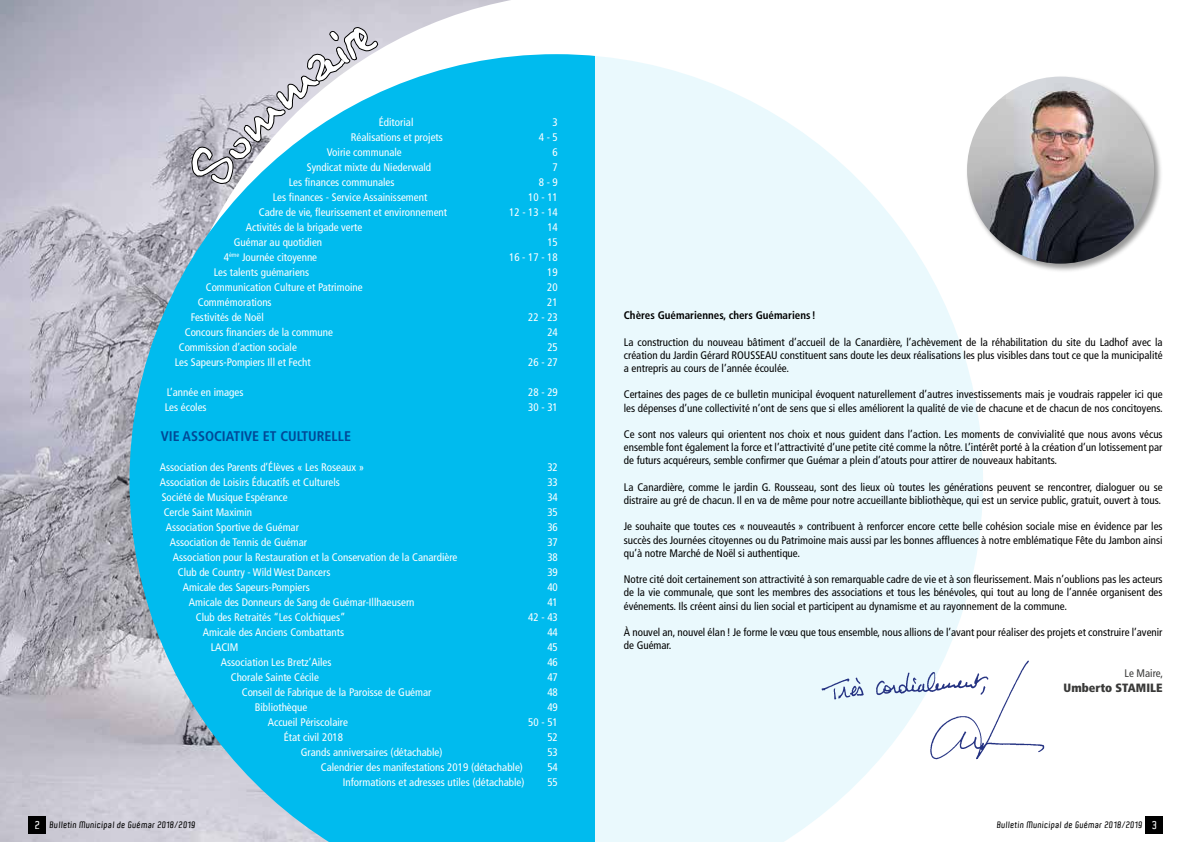
<style>
.page{position:relative;width:1191px;height:842px;background:#fff}
.page>*{position:absolute;margin:0;border:0;box-sizing:border-box;transform-origin:0 0}
.t1{font:700 condensed 14px "Frutiger";color:#004896}
.t2{font:900 condensed 12px "Frutiger";color:#3a3a39}
.t3{font:condensed 11px/13.2px "Frutiger";color:#000;text-align:justify}
.t4{font:condensed 11px "Frutiger";color:#fff}
.t5{font:700 condensed 11px "Frutiger";color:#000}
.t6{font:condensed 11px "Frutiger";color:#3a3a39}
.t7{font:600 9px "Aldo";color:#000}
.s1{font-size:11px;color:#fff}
</style>
<div class="page">
<img style="left:0;top:0;width:510px;height:842px">
<svg style="left:129px;top:54px;width:466px;height:788px;fill:#0be"></svg>
<div style="left:29px;top:816px;width:17px;height:17px;background:#000"></div>
<div style="left:595px;top:0;width:596px;height:842px;background:linear-gradient(to bottom,#f6fcfe,#f1fbfe)"></div>
<div style="left:1145px;top:816px;width:17px;height:17px;background:#000"></div>
<div style="left:965px;top:75px;width:198px;height:198px;background:#000;opacity:.4"></div>
<img style="left:967px;top:77px;width:187px;height:187px;border-radius:94px">
<img style="left:808px;top:638px;width:259px;height:136px">
<svg style="left:185px;top:6px;width:194px;height:185px"></svg>
<p class="t4" style="left:379px;top:116px;width:36px">Éditorial</p>
<p class="t4" style="left:552px;top:116px;width:7px">3</p>
<p class="t4" style="left:351px;top:131px;width:94px">Réalisations et projets</p>
<p class="t4" style="left:539px;top:131px;width:21px">4 - 5</p>
<p class="t4" style="left:327px;top:146px;width:76px">Voirie communale</p>
<p class="t4" style="left:552px;top:146px;width:7px">6</p>
<p class="t4" style="left:307px;top:161px;width:126px">Syndicat mixte du Niederwald</p>
<p class="t4" style="left:552px;top:161px;width:7px">7</p>
<p class="t4" style="left:289px;top:176px;width:107px">Les finances communales</p>
<p class="t4" style="left:539px;top:176px;width:21px">8 - 9</p>
<p class="t4" style="left:273px;top:191px;width:156px">Les finances - Service Assainissement</p>
<p class="t4" style="left:528px;top:191px;width:31px">10 - 11</p>
<p class="t4" style="left:259px;top:206px;width:190px">Cadre de vie, fleurissement et environnement</p>
<p class="t4" style="left:509px;top:206px;width:50px">12 - 13 - 14</p>
<p class="t4" style="left:246px;top:221px;width:118px">Activités de la brigade verte</p>
<p class="t4" style="left:547px;top:221px;width:12px">14</p>
<p class="t4" style="left:234px;top:236px;width:90px">Guémar au quotidien</p>
<p class="t4" style="left:547px;top:236px;width:12px">15</p>
<p class="t4" style="left:224px;top:251px;width:95px">4<sup>ème</sup> Journée citoyenne</p>
<p class="t4" style="left:509px;top:251px;width:50px">16 - 17 - 18</p>
<p class="t4" style="left:214px;top:266px;width:97px">Les talents guémariens</p>
<p class="t4" style="left:547px;top:266px;width:12px">19</p>
<p class="t4" style="left:206px;top:281px;width:158px">Communication Culture et Patrimoine</p>
<p class="t4" style="left:547px;top:281px;width:12px">20</p>
<p class="t4" style="left:198px;top:296px;width:75px">Commémorations</p>
<p class="t4" style="left:547px;top:296px;width:12px">21</p>
<p class="t4" style="left:191px;top:311px;width:75px">Festivités de Noël</p>
<p class="t4" style="left:528px;top:311px;width:31px">22 - 23</p>
<p class="t4" style="left:185px;top:326px;width:150px">Concours financiers de la commune</p>
<p class="t4" style="left:547px;top:326px;width:12px">24</p>
<p class="t4" style="left:179px;top:341px;width:120px">Commission d’action sociale</p>
<p class="t4" style="left:547px;top:341px;width:12px">25</p>
<p class="t4" style="left:175px;top:356px;width:137px">Les Sapeurs-Pompiers Ill et Fecht</p>
<p class="t4" style="left:528px;top:356px;width:31px">26 - 27</p>
<p class="t4" style="left:167px;top:386px;width:78px">L’année en images</p>
<p class="t4" style="left:528px;top:386px;width:31px">28 - 29</p>
<p class="t4" style="left:165px;top:401px;width:43px">Les écoles</p>
<p class="t4" style="left:528px;top:401px;width:31px">30 - 31</p>
<p class="t1" style="left:161px;top:428px;width:192px">VIE ASSOCIATIVE ET CULTURELLE</p>
<p class="t4" style="left:160px;top:461px;width:206px">Association des Parents d’Élèves « Les Roseaux »</p>
<p class="t4" style="left:547px;top:461px;width:12px">32</p>
<p class="t4" style="left:160px;top:476px;width:182px">Association de Loisirs Éducatifs et Culturels</p>
<p class="t4" style="left:547px;top:476px;width:12px">33</p>
<p class="t4" style="left:162px;top:491px;width:128px">Société de Musique Espérance</p>
<p class="t4" style="left:547px;top:491px;width:12px">34</p>
<p class="t4" style="left:164px;top:506px;width:90px">Cercle Saint Maximin</p>
<p class="t4" style="left:547px;top:506px;width:12px">35</p>
<p class="t4" style="left:166px;top:521px;width:135px">Association Sportive de Guémar</p>
<p class="t4" style="left:547px;top:521px;width:12px">36</p>
<p class="t4" style="left:170px;top:536px;width:139px">Association de Tennis de Guémar</p>
<p class="t4" style="left:547px;top:536px;width:12px">37</p>
<p class="t4" style="left:173px;top:551px;width:286px">Association pour la Restauration et la Conservation de la Canardière</p>
<p class="t4" style="left:547px;top:551px;width:12px">38</p>
<p class="t4" style="left:178px;top:566px;width:154px">Club de Country - Wild West Dancers</p>
<p class="t4" style="left:547px;top:566px;width:12px">39</p>
<p class="t4" style="left:183px;top:581px;width:129px">Amicale des Sapeurs-Pompiers</p>
<p class="t4" style="left:547px;top:581px;width:12px">40</p>
<p class="t4" style="left:189px;top:596px;width:227px">Amicale des Donneurs de Sang de Guémar-Illhaeusern</p>
<p class="t4" style="left:547px;top:596px;width:12px">41</p>
<p class="t4" style="left:196px;top:611px;width:151px">Club des Retraités “Les Colchiques”</p>
<p class="t4" style="left:528px;top:611px;width:31px">42 - 43</p>
<p class="t4" style="left:203px;top:626px;width:143px">Amicale des Anciens Combattants</p>
<p class="t4" style="left:547px;top:626px;width:12px">44</p>
<p class="t4" style="left:211px;top:641px;width:29px">LACIM</p>
<p class="t4" style="left:547px;top:641px;width:12px">45</p>
<p class="t4" style="left:221px;top:656px;width:112px">Association Les Bretz’Ailes</p>
<p class="t4" style="left:547px;top:656px;width:12px">46</p>
<p class="t4" style="left:231px;top:671px;width:90px">Chorale Sainte Cécile</p>
<p class="t4" style="left:547px;top:671px;width:12px">47</p>
<p class="t4" style="left:242px;top:686px;width:191px">Conseil de Fabrique de la Paroisse de Guémar</p>
<p class="t4" style="left:547px;top:686px;width:12px">48</p>
<p class="t4" style="left:255px;top:701px;width:54px">Bibliothèque</p>
<p class="t4" style="left:547px;top:701px;width:12px">49</p>
<p class="t4" style="left:268px;top:716px;width:82px">Accueil Périscolaire</p>
<p class="t4" style="left:528px;top:716px;width:31px">50 - 51</p>
<p class="t4" style="left:284px;top:731px;width:61px">État civil 2018</p>
<p class="t4" style="left:547px;top:731px;width:12px">52</p>
<p class="t4" style="left:301px;top:746px;width:143px">Grands anniversaires (détachable)</p>
<p class="t4" style="left:547px;top:746px;width:12px">53</p>
<p class="t4" style="left:321px;top:761px;width:204px">Calendrier des manifestations 2019 (détachable)</p>
<p class="t4" style="left:547px;top:761px;width:12px">54</p>
<p class="t4" style="left:343px;top:776px;width:183px">Informations et adresses utiles (détachable)</p>
<p class="t4" style="left:547px;top:776px;width:12px">55</p>
<p class="t5" style="left:624px;top:309px;width:194px">Chères Guémariennes, chers Guémariens !</p>
<p class="t3" style="left:624px;top:335px;width:540px">La construction du nouveau bâtiment d’accueil de la Canardière, l’achèvement de la réhabilitation du site du Ladhof avec la création du Jardin Gérard ROUSSEAU constituent sans doute les deux réalisations les plus visibles dans tout ce que la municipalité a entrepris au cours de l’année écoulée.</p>
<p class="t3" style="left:624px;top:388px;width:540px">Certaines des pages de ce bulletin municipal évoquent naturellement d’autres investissements mais je voudrais rappeler ici que les dépenses d’une collectivité n’ont de sens que si elles améliorent la qualité de vie de chacune et de chacun de nos concitoyens.</p>
<p class="t3" style="left:624px;top:428px;width:540px">Ce sont nos valeurs qui orientent nos choix et nous guident dans l’action. Les moments de convivialité que nous avons vécus ensemble font également la force et l’attractivité d’une petite cité comme la nôtre. L’intérêt porté à la création d’un lotissement par de futurs acquéreurs, semble confirmer que Guémar a plein d’atouts pour attirer de nouveaux habitants.</p>
<p class="t3" style="left:624px;top:480px;width:540px">La Canardière, comme le jardin G. Rousseau, sont des lieux où toutes les générations peuvent se rencontrer, dialoguer ou se distraire au gré de chacun. Il en va de même pour notre accueillante bibliothèque, qui est un service public, gratuit, ouvert à tous.</p>
<p class="t3" style="left:624px;top:520px;width:540px">Je souhaite que toutes ces « nouveautés » contribuent à renforcer encore cette belle cohésion sociale mise en évidence par les succès des Journées citoyennes ou du Patrimoine mais aussi par les bonnes affluences à notre emblématique Fête du Jambon ainsi qu’à notre Marché de Noël si authentique.</p>
<p class="t3" style="left:624px;top:573px;width:540px">Notre cité doit certainement son attractivité à son remarquable cadre de vie et à son fleurissement. Mais n’oublions pas les acteurs de la vie communale, que sont les membres des associations et tous les bénévoles, qui tout au long de l’année organisent des événements. Ils créent ainsi du lien social et participent au dynamisme et au rayonnement de la commune.</p>
<p class="t3" style="left:624px;top:626px;width:540px">À nouvel an, nouvel élan ! Je forme le vœu que tous ensemble, nous allions de l’avant pour réaliser des projets et construire l’avenir de Guémar.</p>
<p class="t6" style="left:1124px;top:667px;width:40px">Le Maire,</p>
<p class="t2" style="left:1063px;top:681px;width:101px">Umberto STAMILE</p>
<p class="t7" style="left:36px;top:820px;width:162px"><span class="s1">2</span> Bulletin Municipal de Guémar 2018/2019</p>
<p class="t7" style="left:997px;top:820px;width:162px">Bulletin Municipal de Guémar 2018/2019 <span class="s1">3</span></p>
</div>
